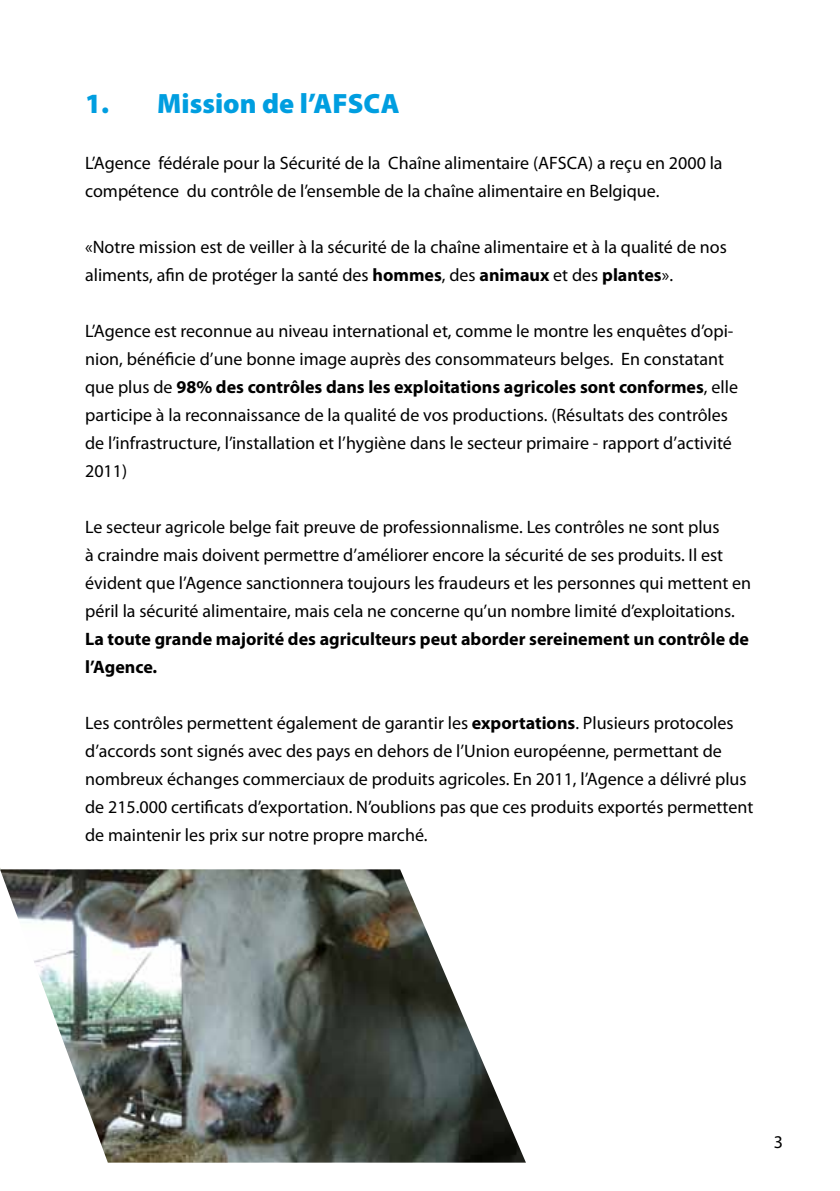
<style>
.page{position:relative;width:840px;height:1191px;background:#fff}
.page>*{position:absolute;margin:0;border:0;box-sizing:border-box;transform-origin:0 0}
.t1{font:900 28px "Myriad Pro";color:#009ee0}
.t2{font:18px/28px "Myriad Pro";color:#000}
.t3{font:700 18px/28px "Myriad Pro";color:#000}
.s1{font-weight:700}
</style>
<div class="page">
<img style="left:0;top:869px;width:525px;height:293px">
<h1 class="t1" style="left:85px;top:88px;width:316px">1. Mission de l’AFSCA</h1>
<p class="t2" style="left:85px;top:149px;width:638px">L’Agence fédérale pour la Sécurité de la Chaîne alimentaire (AFSCA) a reçu en 2000 la compétence du contrôle de l’ensemble de la chaîne alimentaire en Belgique.</p>
<p class="t2" style="left:85px;top:233px;width:643px">«Notre mission est de veiller à la sécurité de la chaîne alimentaire et à la qualité de nos aliments, afin de protéger la santé des <span class="s1">hommes</span>, des <span class="s1">animaux</span> et des <span class="s1">plantes</span>».</p>
<p class="t2" style="left:85px;top:317px;width:654px">L’Agence est reconnue au niveau international et, comme le montre les enquêtes d’opi&shy;nion, bénéficie d’une bonne image auprès des consommateurs belges. En constatant que plus de <span class="s1">98% des contrôles dans les exploitations agricoles sont conformes</span>, elle participe à la reconnaissance de la qualité de vos productions. (Résultats des contrôles de l’infrastructure, l’installation et l’hygiène dans le secteur primaire - rapport d’activité 2011)</p>
<p class="t2" style="left:85px;top:513px;width:667px">Le secteur agricole belge fait preuve de professionnalisme. Les contrôles ne sont plus<br>à craindre mais doivent permettre d’améliorer encore la sécurité de ses produits. Il est évident que l’Agence sanctionnera toujours les fraudeurs et les personnes qui mettent en péril la sécurité alimentaire, mais cela ne concerne qu’un nombre limité d’exploitations.</p>
<p class="t3" style="left:85px;top:624px;width:665px">La toute grande majorité des agriculteurs peut aborder sereinement un contrôle de l’Agence.</p>
<p class="t2" style="left:85px;top:709px;width:669px">Les contrôles permettent également de garantir les <span class="s1">exportations</span>. Plusieurs protocoles d’accords sont signés avec des pays en dehors de l’Union européenne, permettant de nombreux échanges commerciaux de produits agricoles. En 2011, l’Agence a délivré plus de 215.000 certificats d’exportation. N’oublions pas que ces produits exportés permettent de maintenir les prix sur notre propre marché.</p>
<p class="t2" style="left:773px;top:1127px;width:11px">3</p>
</div>
